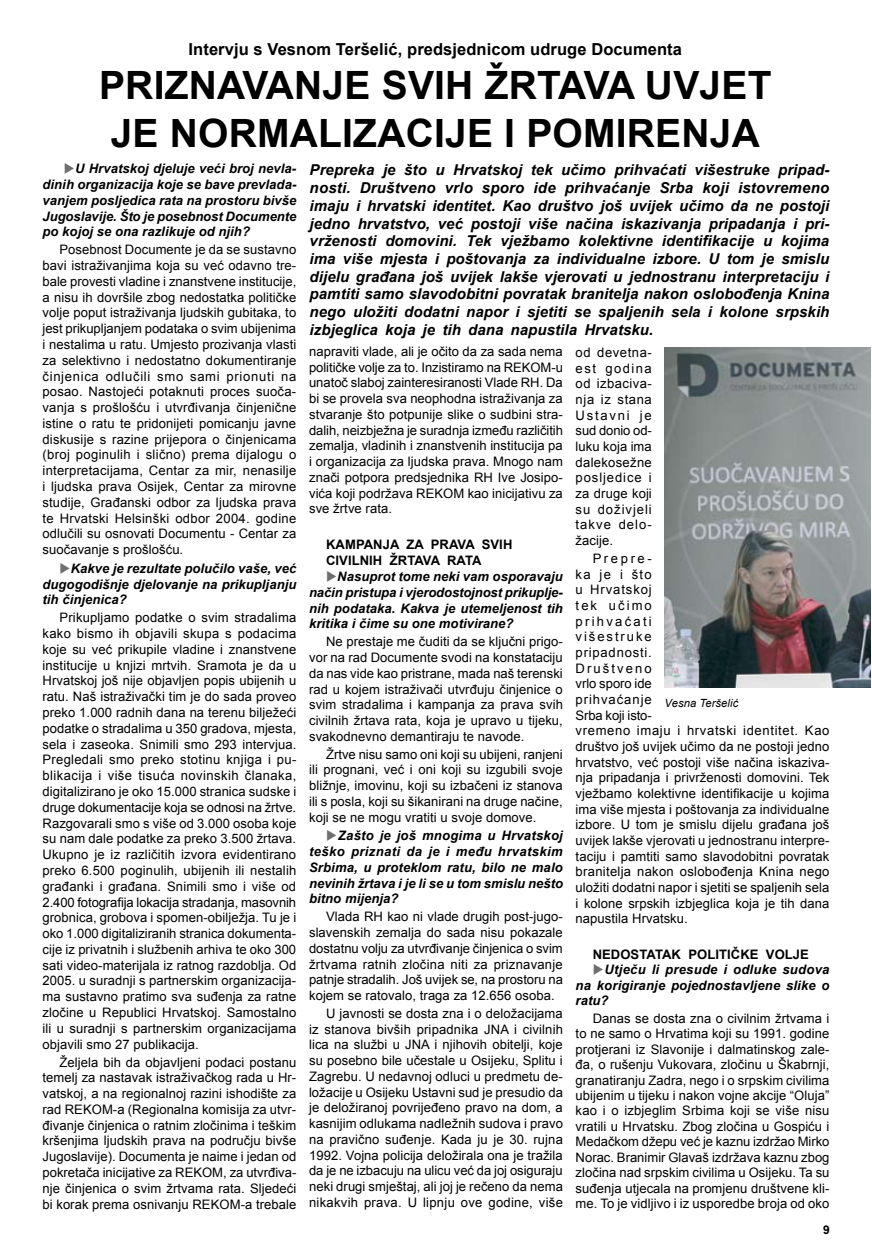
<style>
.page{position:relative;width:872px;height:1251px;background:#fff}
.page>*{position:absolute;margin:0;border:0;box-sizing:border-box;transform-origin:0 0}
.t1{font:700 39px/48px "Arial";letter-spacing:.005em;color:#000}
.t2{font:700 16.5px "Arial";letter-spacing:.005em;color:#000}
.t3{font:italic 700 15px/17.7px "Arial";letter-spacing:.005em;color:#000;text-align:justify}
.t4{font:13.05px/15.8px "Arial";letter-spacing:.005em;color:#000;text-align:justify}
.t5{font:italic 700 13.05px/15.8px "Arial";letter-spacing:.005em;color:#000;text-align:justify}
.t6{font:700 13.05px/15.8px "Arial";letter-spacing:.005em;color:#000}
.t7{font:700 12px "Arial";color:#000}
.t8{font:italic 11.25px "Arial";letter-spacing:.005em;color:#000}
.s1{color:#6d6f71}
</style>
<div class="page">
<img style="left:664px;top:347px;width:207px;height:340px">
<p class="t2" style="left:189px;top:38px;width:495px">Intervju s Vesnom Teršelić, predsjednicom udruge Documenta</p>
<h1 class="t1" style="left:99px;top:62px;width:674px">PRIZNAVANJE SVIH ŽRTAVA UVJET<br>JE NORMALIZACIJE I POMIRENJA</h1>
<p class="t3" style="left:310px;top:162px;width:521px">Prepreka je što u Hrvatskoj tek učimo prihvaćati višestruke pripad&shy;nosti. Društveno vrlo sporo ide prihvaćanje Srba koji istovremeno imaju i hrvatski identitet. Kao društvo još uvijek učimo da ne postoji jedno hrvatstvo, već postoji više načina iskazivanja pripadanja i pri&shy;vrženosti domovini. Tek vježbamo kolektivne identifikacije u kojima ima više mjesta i poštovanja za individualne izbore. U tom je smislu dijelu građana još uvijek lakše vjerovati u jednostranu interpretaciju i pamtiti samo slavodobitni povratak branitelja nakon oslobođenja Knina nego uložiti dodatni napor i sjetiti se spaljenih sela i kolone srpskih izbjeglica koja je tih dana napustila Hrvatsku.</p>
<p class="t4" style="left:575px;top:345px;width:78px">od devetna&shy;est godina od izbaciva&shy;nja iz stana Ustavni je sud donio od&shy;luku koja ima dalekosežne posljedice i za druge koji su doživjeli takve delo&shy;žacije.</p>
<p class="t4" style="left:575px;top:550px;width:255px;text-align:left;text-indent:17px">Prepre-<br>ka je i što<br>u Hrvatskoj<br>tek učimo<br>prihvaćati<br>višestruke<br>pripadnosti.<br>Društveno<br>vrlo sporo ide<br>prihvaćanje<br>Srba koji isto-<br>vremeno imaju i hrvatski identitet. Kao društvo još uvijek učimo da ne postoji jedno hrvatstvo, već postoji više načina iskaziva&shy;nja pripadanja i privrženosti domovini. Tek vježbamo kolektivne identifikacije u kojima ima više mjesta i poštovanja za individualne izbore. U tom je smislu dijelu građana još uvijek lakše vjerovati u jednostranu interpre&shy;taciju i pamtiti samo slavodobitni povratak branitelja nakon oslobođenja Knina nego uložiti dodatni napor i sjetiti se spaljenih sela i kolone srpskih izbjeglica koja je tih dana napustila Hrvatsku.</p>
<p class="t6" style="left:592px;top:946px;width:218px">NEDOSTATAK POLITIČKE VOLJE</p>
<p class="t5" style="left:575px;top:962px;width:255px;text-indent:17px"><span class="s1">◆</span>Utječu li presude i odluke sudova na korigiranje pojednostavljene slike o ratu?</p>
<p class="t4" style="left:575px;top:1010px;width:255px;text-indent:17px">Danas se dosta zna o civilnim žrtvama i to ne samo o Hrvatima koji su 1991. godine protjerani iz Slavonije i dalmatinskog zale&shy;đa, o rušenju Vukovara, zločinu u Škabrnji, granatiranju Zadra, nego i o srpskim civilima ubijenim u tijeku i nakon vojne akcije “Oluja” kao i o izbjeglim Srbima koji se više nisu vratili u Hrvatsku. Zbog zločina u Gospiću i Medačkom džepu već je kaznu izdržao Mirko Norac. Branimir Glavaš izdržava kaznu zbog zločina nad srpskim civilima u Osijeku. Ta su suđenja utjecala na promjenu društvene kli&shy;me. To je vidljivo i iz usporedbe broja od oko</p>
<p class="t5" style="left:43px;top:161px;width:255px;text-indent:21px"><span class="s1">◆</span>U Hrvatskoj djeluje veći broj nevla&shy;dinih organizacija koje se bave prevlada&shy;vanjem posljedica rata na prostoru bivše Jugoslavije. Što je posebnost Documente po kojoj se ona razlikuje od njih?</p>
<p class="t4" style="left:43px;top:242px;width:255px;text-indent:17px">Posebnost Documente je da se sustavno bavi istraživanjima koja su već odavno tre&shy;bale provesti vladine i znanstvene institucije, a nisu ih dovršile zbog nedostatka političke volje poput istraživanja ljudskih gubitaka, to jest prikupljanjem podataka o svim ubijenima i nestalima u ratu. Umjesto prozivanja vlasti za selektivno i nedostatno dokumentiranje činjenica odlučili smo sami prionuti na posao. Nastojeći potaknuti proces suoča&shy;vanja s prošlošću i utvrđivanja činjenične istine o ratu te pridonijeti pomicanju javne diskusije s razine prijepora o činjenicama (broj poginulih i slično) prema dijalogu o interpretacijama, Centar za mir, nenasilje i ljudska prava Osijek, Centar za mirovne studije, Građanski odbor za ljudska prava te Hrvatski Helsinški odbor 2004. godine odlučili su osnovati Documentu - Centar za suočavanje s prošlošću.</p>
<p class="t5" style="left:43px;top:560px;width:255px;text-indent:17px"><span class="s1">◆</span>Kakve je rezultate polučilo vaše, već dugogodišnje djelovanje na prikupljanju tih činjenica?</p>
<p class="t4" style="left:43px;top:610px;width:255px;text-indent:17px">Prikupljamo podatke o svim stradalima kako bismo ih objavili skupa s podacima koje su već prikupile vladine i znanstvene institucije u knjizi mrtvih. Sramota je da u Hrvatskoj još nije objavljen popis ubijenih u ratu. Naš istraživački tim je do sada proveo preko 1.000 radnih dana na terenu bilježeći podatke o stradalima u 350 gradova, mjesta, sela i zaseoka. Snimili smo 293 intervjua.<br>Pregledali smo preko stotinu knjiga i pu&shy;blikacija i više tisuća novinskih članaka, digitalizirano je oko 15.000 stranica sudske i druge dokumentacije koja se odnosi na žrtve.<br>Razgovarali smo s više od 3.000 osoba koje su nam dale podatke za preko 3.500 žrtava.<br>Ukupno je iz različitih izvora evidentirano preko 6.500 poginulih, ubijenih ili nestalih građanki i građana. Snimili smo i više od 2.400 fotografija lokacija stradanja, masovnih grobnica, grobova i spomen-obilježja. Tu je i oko 1.000 digitaliziranih stranica dokumenta&shy;cije iz privatnih i službenih arhiva te oko 300 sati video-materijala iz ratnog razdoblja. Od 2005. u suradnji s partnerskim organizacija&shy;ma sustavno pratimo sva suđenja za ratne zločine u Republici Hrvatskoj. Samostalno ili u suradnji s partnerskim organizacijama objavili smo 27 publikacija.</p>
<p class="t4" style="left:43px;top:1053px;width:255px;text-indent:17px">Željela bih da objavljeni podaci postanu temelj za nastavak istraživačkog rada u Hr&shy;vatskoj, a na regionalnoj razini ishodište za rad REKOM-a (Regionalna komisija za utvr&shy;đivanje činjenica o ratnim zločinima i teškim kršenjima ljudskih prava na području bivše Jugoslavije). Documenta je naime i jedan od pokretača inicijative za REKOM, za utvrđiva&shy;nje činjenica o svim žrtvama rata. Sljedeći bi korak prema osnivanju REKOM-a trebale</p>
<p class="t4" style="left:309px;top:343px;width:255px">napraviti vlade, ali je očito da za sada nema političke volje za to. Inzistiramo na REKOM-u unatoč slaboj zainteresiranosti Vlade RH. Da bi se provela sva neophodna istraživanja za stvaranje što potpunije slike o sudbini stra&shy;dalih, neizbježna je suradnja između različitih zemalja, vladinih i znanstvenih institucija pa i organizacija za ljudska prava. Mnogo nam znači potpora predsjednika RH Ive Josipo&shy;vića koji podržava REKOM kao inicijativu za sve žrtve rata.</p>
<p class="t6" style="left:326px;top:537px;width:188px">KAMPANJA ZA PRAVA SVIH<br>CIVILNIH ŽRTAVA RATA</p>
<p class="t5" style="left:309px;top:569px;width:255px;text-indent:17px"><span class="s1">◆</span>Nasuprot tome neki vam osporavaju način pristupa i vjerodostojnost prikuplje&shy;nih podataka. Kakva je utemeljenost tih kritika i čime su one motivirane?</p>
<p class="t4" style="left:309px;top:634px;width:255px;text-indent:17px">Ne prestaje me čuditi da se ključni prigo&shy;vor na rad Documente svodi na konstataciju da nas vide kao pristrane, mada naš terenski rad u kojem istraživači utvrđuju činjenice o svim stradalima i kampanja za prava svih civilnih žrtava rata, koja je upravo u tijeku, svakodnevno demantiraju te navode.</p>
<p class="t4" style="left:309px;top:746px;width:255px;text-indent:17px">Žrtve nisu samo oni koji su ubijeni, ranjeni ili prognani, već i oni koji su izgubili svoje bližnje, imovinu, koji su izbačeni iz stanova ili s posla, koji su šikanirani na druge načine, koji se ne mogu vratiti u svoje domove.</p>
<p class="t5" style="left:309px;top:828px;width:255px;text-indent:17px"><span class="s1">◆</span>Zašto je još mnogima u Hrvatskoj teško priznati da je i među hrvatskim Srbima, u proteklom ratu, bilo ne malo nevinih žrtava i je li se u tom smislu nešto bitno mijenja?</p>
<p class="t4" style="left:309px;top:908px;width:255px;text-indent:17px">Vlada RH kao ni vlade drugih post-jugo&shy;slavenskih zemalja do sada nisu pokazale dostatnu volju za utvrđivanje činjenica o svim žrtvama ratnih zločina niti za priznavanje patnje stradalih. Još uvijek se, na prostoru na kojem se ratovalo, traga za 12.656 osoba.</p>
<p class="t4" style="left:309px;top:1005px;width:255px;text-indent:17px">U javnosti se dosta zna i o deložacijama iz stanova bivših pripadnika JNA i civilnih lica na službi u JNA i njihovih obitelji, koje su posebno bile učestale u Osijeku, Splitu i Zagrebu. U nedavnoj odluci u predmetu de&shy;ložacije u Osijeku Ustavni sud je presudio da je deložiranoj povrijeđeno pravo na dom, a kasnijim odlukama nadležnih sudova i pravo na pravično suđenje. Kada ju je 30. rujna 1992. Vojna policija deložirala ona je tražila da je ne izbacuju na ulicu već da joj osiguraju neki drugi smještaj, ali joj je rečeno da nema nikakvih prava. U lipnju ove godine, više</p>
<p class="t8" style="left:664px;top:695px;width:75px">Vesna Teršelić</p>
<p class="t7" style="left:823px;top:1221px;width:8px">9</p>
</div>
